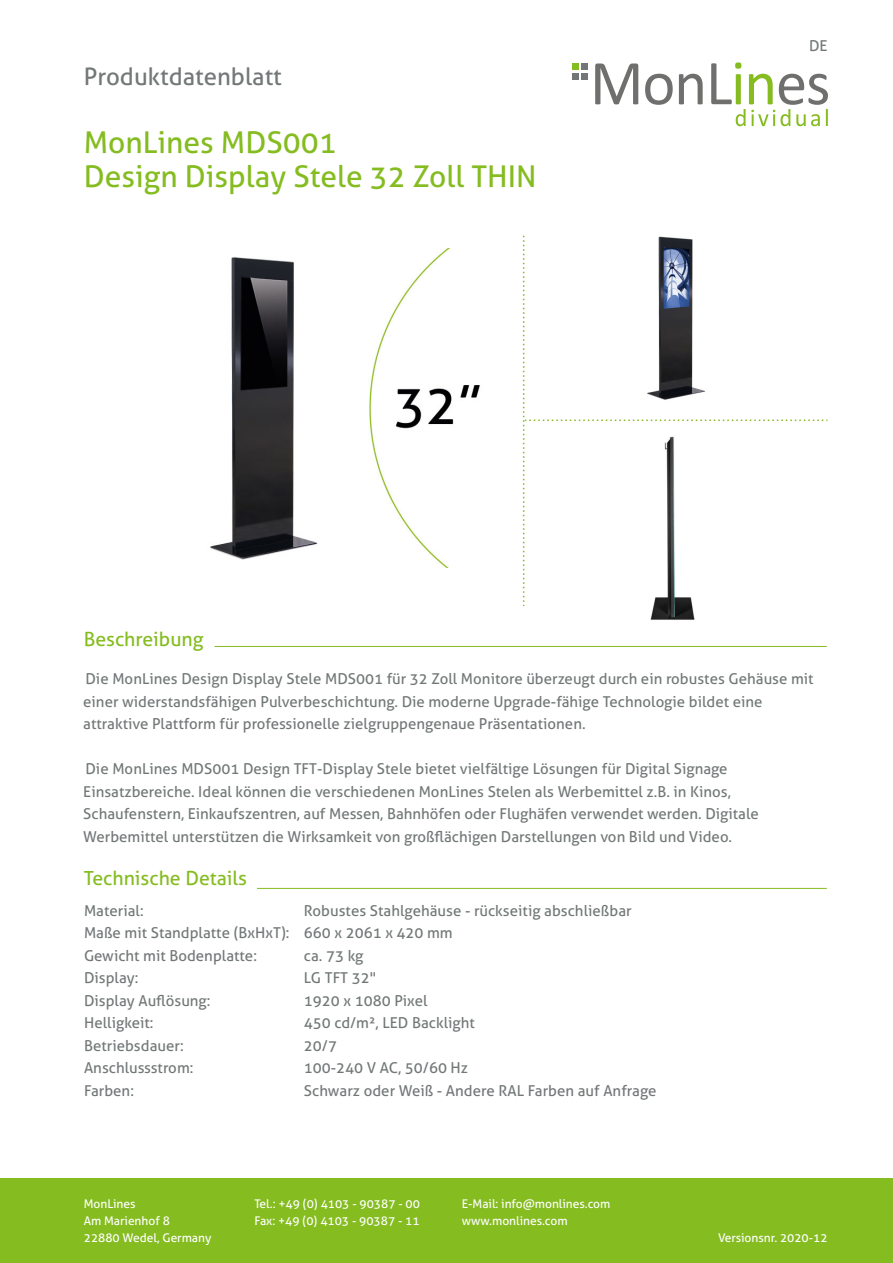
<style>
.page{position:relative;width:893px;height:1263px;background:#fff}
.page>*{position:absolute;margin:0;border:0;box-sizing:border-box;transform-origin:0 0}
.t1{font:30px/34px "Aller";color:#85bc20}
.t2{font:24px "Aller";color:#727777}
.t3{font:19.5px "Aller";color:#85bc20}
.t4{font:15px/22.5px "Aller";color:#727777}
.t5{font:12px "Aller";color:#fff}
</style>
<div class="page">
<div style="left:0;top:1178px;width:893px;height:85px;background:#85bc20"></div>
<svg style="left:595px;top:63px;width:43px;height:41px"></svg>
<svg style="left:645px;top:74px;width:28px;height:31px"></svg>
<svg style="left:679px;top:74px;width:24px;height:30px"></svg>
<svg style="left:711px;top:62px;width:117px;height:64px"></svg>
<svg style="left:573px;top:64px;width:15px;height:6px"></svg>
<div style="left:573px;top:73px;width:6px;height:7px;background:#717676"></div>
<div style="left:582px;top:73px;width:6px;height:7px;background:#717676"></div>
<img style="left:210px;top:248px;width:270px;height:320px">
<hr style="left:215px;top:646px;width:612px;height:1px;background:#85bc20">
<hr style="left:257px;top:888px;width:570px;height:1px;background:#85bc20">
<img style="left:650px;top:606px;width:45px;height:14px">
<svg style="left:523px;top:236px;width:304px;height:370px"></svg>
<h2 class="t2" style="left:84px;top:63px;width:200px">Produktdatenblatt</h2>
<h1 class="t1" style="left:84px;top:126px;width:454px">MonLines MDS001<br>Design Display Stele 32 Zoll THIN</h1>
<h3 class="t3" style="left:84px;top:628px;width:121px">Beschreibung</h3>
<p class="t4" style="left:809px;top:35px;width:20px">DE</p>
<p class="t4" style="left:83px;top:668px;width:732px">Die MonLines Design Display Stele MDS001 für 32 Zoll Monitore überzeugt durch ein robustes Gehäuse mit einer widerstandsfähigen Pulverbeschichtung. Die moderne Upgrade-fähige Technologie bildet eine attraktive Plattform für professionelle zielgruppengenaue Präsentationen.</p>
<p class="t4" style="left:83px;top:758px;width:677px">Die MonLines MDS001 Design TFT-Display Stele bietet vielfältige Lösungen für Digital Signage Einsatzbereiche. Ideal können die verschiedenen MonLines Stelen als Werbemittel z.B. in Kinos, Schaufenstern, Einkaufszentren, auf Messen, Bahnhöfen oder Flughäfen verwendet werden. Digitale Werbemittel unterstützen die Wirksamkeit von großflächigen Darstellungen von Bild und Video.</p>
<h3 class="t3" style="left:84px;top:866px;width:165px">Technische Details</h3>
<p class="t4" style="left:84px;top:899px;width:207px">Material:<br>Maße mit Standplatte (BxHxT):<br>Gewicht mit Bodenplatte:<br>Display:<br>Display Auflösung:<br>Helligkeit:<br>Betriebsdauer:<br>Anschlussstrom:<br>Farben:</p>
<p class="t4" style="left:304px;top:899px;width:354px">Robustes Stahlgehäuse - rückseitig abschließbar<br>660 x 2061 x 420 mm<br>ca. 73 kg<br>LG TFT 32"<br>1920 x 1080 Pixel<br>450 cd/m², LED Backlight<br>20/7<br>100-240 V AC, 50/60 Hz<br>Schwarz oder Weiß - Andere RAL Farben auf Anfrage</p>
<p class="t5" style="left:84px;top:1196px;width:53px">MonLines</p>
<p class="t5" style="left:254px;top:1196px;width:167px">Tel.: +49 (0) 4103 - 90387 - 00</p>
<p class="t5" style="left:462px;top:1196px;width:150px">E-Mail: info@monlines.com</p>
<p class="t5" style="left:84px;top:1213px;width:88px">Am Marienhof 8</p>
<p class="t5" style="left:254px;top:1213px;width:167px">Fax: +49 (0) 4103 - 90387 - 11</p>
<p class="t5" style="left:462px;top:1213px;width:107px">www.monlines.com</p>
<p class="t5" style="left:84px;top:1230px;width:129px">22880 Wedel, Germany</p>
<p class="t5" style="left:718px;top:1230px;width:111px">Versionsnr. 2020-12</p>
</div>
